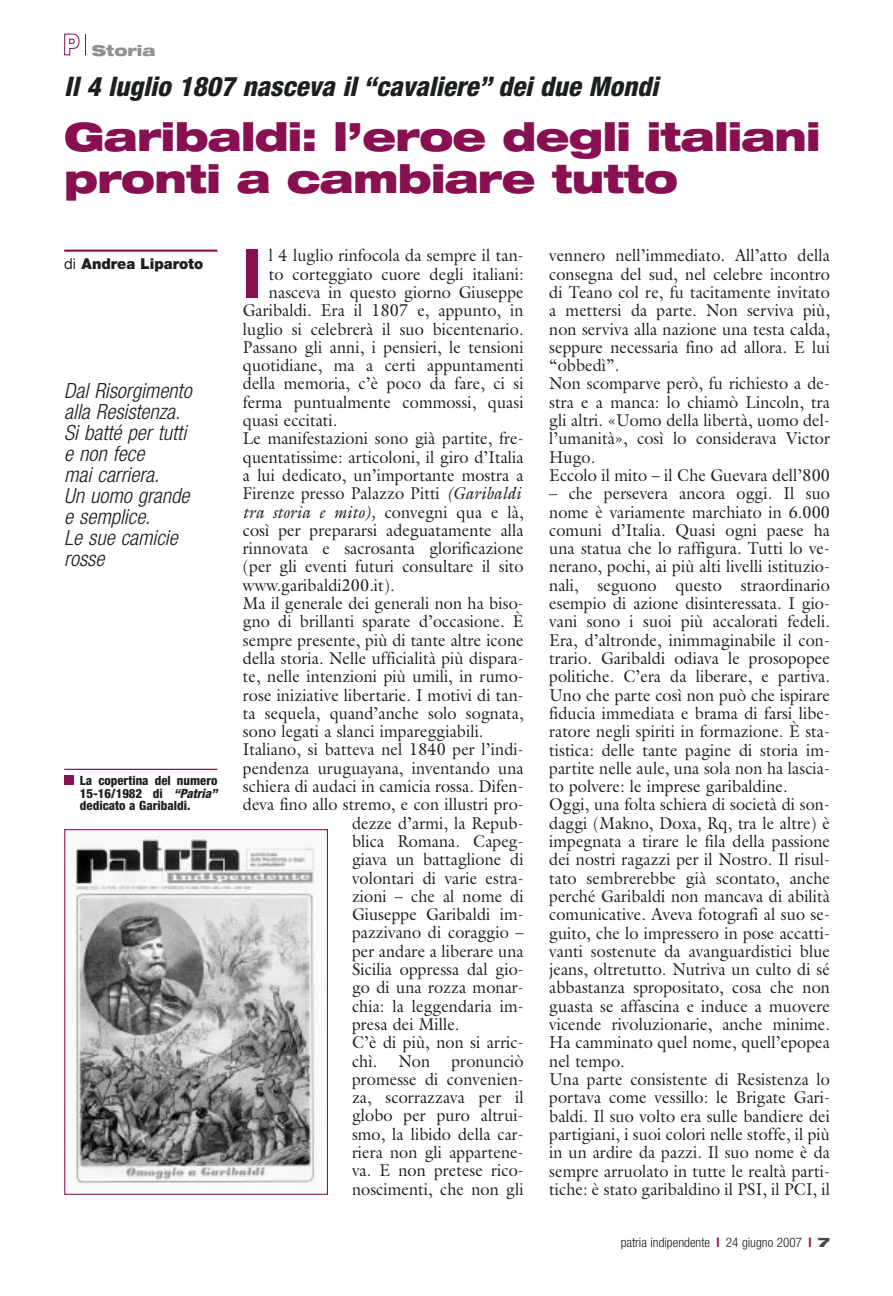
<style>
.page{position:relative;width:893px;height:1296px;background:#fff}
.page>*{position:absolute;margin:0;border:0;box-sizing:border-box;transform-origin:0 0}
.t1{font:800 condensed 67.65px "Helvetica Neue";color:#880f50}
.t2{font:900 expanded 39px/42px "Helvetica Neue";letter-spacing:-.02em;color:#880f50}
.t3{font:italic 800 condensed 27px "Helvetica Neue";color:#1c1f20}
.t4{font:italic 300 condensed 21px/21px "Helvetica Neue";color:#1c1f20}
.t5{font:17.25px/18.3px "Galliard";letter-spacing:.005em;color:#1c1f20;scale:.94 1}
.t6{font:italic 17.25px "Galliard";letter-spacing:.005em;color:#1c1f20;scale:.94 1}
.t7{font:900 15px "Helvetica Neue";color:#1c1f20}
.t8{font:900 expanded 15px "Helvetica Neue";color:#909293}
.t9{font:300 condensed 13.2px "Helvetica Neue";color:#1c1f20}
.t10{font:800 condensed 12.75px/12.8px "Helvetica Neue";color:#1c1f20;text-align:justify}
.s1{font-weight:400}
.s2{font-style:italic}
.s3{font-style:normal}
.s4{font-weight:700;color:#880f50}
.s5{font-weight:900;font-stretch:expanded;color:#47494a}
</style>
<div class="page">
<svg style="left:64px;top:33px;width:22px;height:23px"></svg>
<hr style="left:64px;top:250px;width:153px;height:2px;background:#880f50">
<img style="left:75px;top:837px;width:242px;height:353px">
<div style="left:64px;top:829px;width:264px;height:366px;border:1px solid #880f50"></div>
<hr style="left:64px;top:769px;width:153px;height:1px;background:#880f50">
<div style="left:64px;top:776px;width:9px;height:9px;background:#880f50"></div>
<p class="t8" style="left:92px;top:45px;width:65px">Storia</p>
<h3 class="t3" style="left:64px;top:77px;width:595px">Il 4 luglio 1807 nasceva il “cavaliere” dei due Mondi</h3>
<h2 class="t2" style="left:64px;top:119px;width:758px">Garibaldi: l’eroe degli italiani pronti a cambiare tutto</h2>
<p class="t7" style="left:64px;top:258px;width:141px"><span class="s1">di</span> Andrea Liparoto</p>
<h1 class="t1" style="left:243px;top:250px;width:20px">I</h1>
<p class="t5" style="left:269px;top:248px;width:272px">l 4 luglio rinfocola da sempre il tan-</p>
<p class="t5" style="left:269px;top:266px;width:272px">to corteggiato cuore degli italiani:</p>
<p class="t5" style="left:269px;top:285px;width:272px">nasceva in questo giorno Giuseppe</p>
<p class="t5" style="left:243px;top:303px;width:300px">Garibaldi. Era il 1807 e, appunto, in</p>
<p class="t5" style="left:243px;top:321px;width:300px">luglio si celebrerà il suo bicentenario.</p>
<p class="t5" style="left:243px;top:340px;width:300px">Passano gli anni, i pensieri, le tensioni</p>
<p class="t5" style="left:243px;top:358px;width:300px">quotidiane, ma a certi appuntamenti</p>
<p class="t5" style="left:243px;top:376px;width:300px">della memoria, c’è poco da fare, ci si</p>
<p class="t5" style="left:243px;top:394px;width:300px">ferma puntualmente commossi, quasi</p>
<p class="t5" style="left:243px;top:413px;width:102px">quasi eccitati.</p>
<p class="t5" style="left:243px;top:431px;width:300px">Le manifestazioni sono già partite, fre-</p>
<p class="t5" style="left:243px;top:449px;width:300px">quentatissime: articoloni, il giro d’Italia</p>
<p class="t5" style="left:243px;top:468px;width:300px">a lui dedicato, un’importante mostra a</p>
<p class="t5" style="left:243px;top:486px;width:297px">Firenze presso Palazzo Pitti <span class="s2">(Garibaldi</span></p>
<p class="t6" style="left:243px;top:505px;width:300px">tra storia e mito), <span class="s3">convegni qua e là,</span></p>
<p class="t5" style="left:243px;top:523px;width:300px">così per prepararsi adeguatamente alla</p>
<p class="t5" style="left:243px;top:541px;width:300px">rinnovata e sacrosanta glorificazione</p>
<p class="t5" style="left:243px;top:559px;width:300px">(per gli eventi futuri consultare il sito</p>
<p class="t5" style="left:243px;top:577px;width:163px">www.garibaldi200.it).</p>
<p class="t5" style="left:243px;top:596px;width:300px">Ma il generale dei generali non ha biso-</p>
<p class="t5" style="left:243px;top:614px;width:300px">gno di brillanti sparate d’occasione. È</p>
<p class="t5" style="left:243px;top:632px;width:300px">sempre presente, più di tante altre icone</p>
<p class="t5" style="left:243px;top:651px;width:300px">della storia. Nelle ufficialità più dispara-</p>
<p class="t5" style="left:243px;top:669px;width:300px">te, nelle intenzioni più umili, in rumo-</p>
<p class="t5" style="left:243px;top:687px;width:300px">rose iniziative libertarie. I motivi di tan-</p>
<p class="t5" style="left:243px;top:706px;width:300px">ta sequela, quand’anche solo sognata,</p>
<p class="t5" style="left:243px;top:724px;width:257px">sono legati a slanci impareggiabili.</p>
<p class="t5" style="left:243px;top:742px;width:300px">Italiano, si batteva nel 1840 per l’indi-</p>
<p class="t5" style="left:243px;top:760px;width:300px">pendenza uruguayana, inventando una</p>
<p class="t5" style="left:243px;top:779px;width:300px">schiera di audaci in camicia rossa. Difen-</p>
<p class="t5" style="left:243px;top:797px;width:300px">deva fino allo stremo, e con illustri pro-</p>
<p class="t5" style="left:352px;top:815px;width:184px">dezze d’armi, la Repub-</p>
<p class="t5" style="left:352px;top:834px;width:184px">blica Romana. Capeg-</p>
<p class="t5" style="left:352px;top:852px;width:184px">giava un battaglione di</p>
<p class="t5" style="left:352px;top:870px;width:184px">volontari di varie estra-</p>
<p class="t5" style="left:352px;top:889px;width:184px">zioni – che al nome di</p>
<p class="t5" style="left:352px;top:907px;width:184px">Giuseppe Garibaldi im-</p>
<p class="t5" style="left:352px;top:925px;width:184px">pazzivano di coraggio –</p>
<p class="t5" style="left:352px;top:943px;width:184px">per andare a liberare una</p>
<p class="t5" style="left:352px;top:962px;width:184px">Sicilia oppressa dal gio-</p>
<p class="t5" style="left:352px;top:980px;width:184px">go di una rozza monar-</p>
<p class="t5" style="left:352px;top:998px;width:184px">chia: la leggendaria im-</p>
<p class="t5" style="left:352px;top:1017px;width:116px">presa dei Mille.</p>
<p class="t5" style="left:352px;top:1035px;width:184px">C’è di più, non si arric-</p>
<p class="t5" style="left:352px;top:1053px;width:184px">chì. Non pronunciò</p>
<p class="t5" style="left:352px;top:1072px;width:184px">promesse di convenien-</p>
<p class="t5" style="left:352px;top:1090px;width:184px">za, scorrazzava per il</p>
<p class="t5" style="left:352px;top:1108px;width:184px">globo per puro altrui-</p>
<p class="t5" style="left:352px;top:1126px;width:184px">smo, la libido della car-</p>
<p class="t5" style="left:352px;top:1145px;width:184px">riera non gli appartene-</p>
<p class="t5" style="left:352px;top:1163px;width:184px">va. E non pretese rico-</p>
<p class="t5" style="left:352px;top:1181px;width:184px">noscimenti, che non gli</p>
<p class="t4" style="left:64px;top:382px;width:129px">Dal Risorgimento alla Resistenza.<br>Si batté per tutti e non fece<br>mai carriera.<br>Un uomo grande e semplice.<br>Le sue camicie rosse</p>
<p class="t10" style="left:80px;top:775px;width:139px">La copertina del numero 15-16/1982 di <span class="s2">“Patria” </span>dedicato a Garibaldi.</p>
<p class="t5" style="left:549px;top:248px;width:300px">vennero nell’immediato. All’atto della consegna del sud, nel celebre incontro di Teano col re, fu tacitamente invitato a mettersi da parte. Non serviva più, non serviva alla nazione una testa calda, seppure necessaria fino ad allora. E lui “obbedì”.<br>Non scomparve però, fu richiesto a de&shy;stra e a manca: lo chiamò Lincoln, tra gli altri. «Uomo della libertà, uomo del&shy;l’umanità», così lo considerava Victor Hugo.<br>Eccolo il mito – il Che Guevara dell’800</p>
<p class="t5" style="left:549px;top:486px;width:300px">– che persevera ancora oggi. Il suo nome è variamente marchiato in 6.000 comuni d’Italia. Quasi ogni paese ha una statua che lo raffigura. Tutti lo ve&shy;nerano, pochi, ai più alti livelli istituzio&shy;nali, seguono questo straordinario esempio di azione disinteressata. I gio&shy;vani sono i suoi più accalorati fedeli.<br>Era, d’altronde, inimmaginabile il con&shy;trario. Garibaldi odiava le prosopopee politiche. C’era da liberare, e partiva.<br>Uno che parte così non può che ispirare fiducia immediata e brama di farsi libe&shy;ratore negli spiriti in formazione. È sta&shy;tistica: delle tante pagine di storia im&shy;partite nelle aule, una sola non ha lascia&shy;to polvere: le imprese garibaldine.<br>Oggi, una folta schiera di società di son&shy;daggi (Makno, Doxa, Rq, tra le altre) è impegnata a tirare le fila della passione dei nostri ragazzi per il Nostro. Il risul&shy;tato sembrerebbe già scontato, anche perché Garibaldi non mancava di abilità comunicative. Aveva fotografi al suo se&shy;guito, che lo impressero in pose accatti&shy;vanti sostenute da avanguardistici blue jeans, oltretutto. Nutriva un culto di sé abbastanza spropositato, cosa che non guasta se affascina e induce a muovere vicende rivoluzionarie, anche minime.<br>Ha camminato quel nome, quell’epopea nel tempo.<br>Una parte consistente di Resistenza lo portava come vessillo: le Brigate Gari&shy;baldi. Il suo volto era sulle bandiere dei partigiani, i suoi colori nelle stoffe, il più in un ardire da pazzi. Il suo nome è da sempre arruolato in tutte le realtà parti&shy;tiche: è stato garibaldino il PSI, il PCI, il</p>
<p class="t9" style="left:620px;top:1238px;width:211px">patria indipendente <span class="s4">l</span> 24 giugno 2007 <span class="s4">l</span> <span class="s5">7</span></p>
</div>
